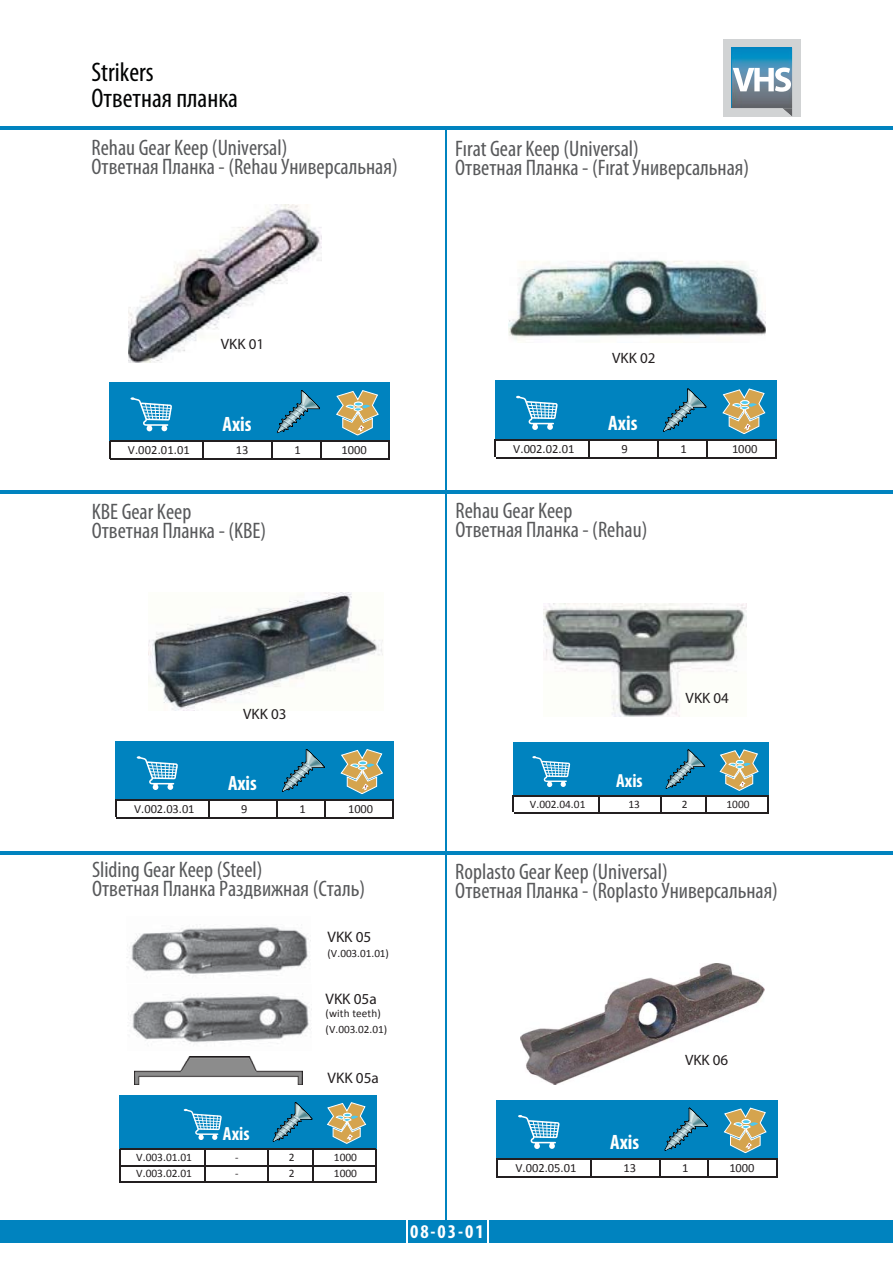
<style>
.page{position:relative;width:893px;height:1262px;background:#fff}
.page>*{position:absolute;margin:0;border:0;box-sizing:border-box;transform-origin:0 0}
.t1{font:condensed 27px/25.3px "Myriad Pro";color:#030404}
.t2{font:condensed 22.5px/19px "Myriad Pro";color:#58595b}
.t3{font:700 condensed 20.85px "Myriad Pro";color:#fffffd}
.t4{font:700 condensed 20.7px "Myriad Pro";color:#fffffd}
.t5{font:700 condensed 19.5px "Myriad Pro";color:#fff}
.t6{font:700 condensed 19.05px "Myriad Pro";color:#fffffd}
.t7{font:700 condensed 18.9px "Myriad Pro";color:#fffffd}
.t8{font:15.3px "Myriad Pro";color:#231f20}
.t9{font:15px "Myriad Pro";color:#231f20}
.t10{font:12.6px "Calibri";letter-spacing:-.005em;color:#231f20}
.t11{font:12.45px "Calibri";letter-spacing:-.005em;color:#231f20}
.t12{font:11.4px/15.3px "Calibri";letter-spacing:-.005em;color:#231f20}
.t13{font:11.25px/15.3px "Calibri";letter-spacing:-.005em;color:#231f20}
.s1{color:#010202}
</style>
<div class="page">
<div style="left:723px;top:39px;width:77px;height:78px;background:#d1d3d4"></div>
<img style="left:782px;top:108px;width:10px;height:8px">
<img style="left:731px;top:47px;width:61px;height:61px">
<svg style="left:732px;top:68px;width:59px;height:24px"></svg>
<hr style="left:0;top:126px;width:892px;height:3px;background:#0083bf">
<div style="left:408px;top:1219px;width:79px;height:23px;background:#0083bf"></div>
<div style="left:489px;top:1219px;width:403px;height:23px;background:#0083bf"></div>
<div style="left:0;top:1219px;width:406px;height:23px;background:#0083bf"></div>
<div style="left:109px;top:382px;width:281px;height:58px;background:#0083bf"></div>
<svg style="left:388px;top:442px;width:2px;height:16px"></svg>
<svg style="left:109px;top:440px;width:1px;height:18px"></svg>
<svg style="left:203px;top:442px;width:1px;height:16px"></svg>
<svg style="left:271px;top:442px;width:1px;height:16px"></svg>
<svg style="left:320px;top:442px;width:1px;height:16px"></svg>
<hr style="left:110px;top:440px;width:280px;height:2px;background:#231f20">
<hr style="left:110px;top:458px;width:280px;height:2px;background:#231f20">
<svg style="left:130px;top:397px;width:42px;height:34px"></svg>
<svg style="left:277px;top:390px;width:43px;height:44px"></svg>
<svg style="left:337px;top:390px;width:41px;height:45px"></svg>
<div style="left:494px;top:380px;width:282px;height:59px;background:#0083bf"></div>
<svg style="left:775px;top:440px;width:1px;height:17px"></svg>
<svg style="left:494px;top:439px;width:2px;height:18px"></svg>
<svg style="left:588px;top:440px;width:1px;height:17px"></svg>
<svg style="left:657px;top:440px;width:1px;height:17px"></svg>
<svg style="left:706px;top:440px;width:1px;height:17px"></svg>
<hr style="left:496px;top:439px;width:280px;height:1px;background:#231f20">
<hr style="left:496px;top:457px;width:280px;height:1px;background:#231f20">
<svg style="left:516px;top:396px;width:41px;height:34px"></svg>
<svg style="left:663px;top:388px;width:44px;height:44px"></svg>
<svg style="left:723px;top:389px;width:41px;height:45px"></svg>
<div style="left:115px;top:741px;width:279px;height:58px;background:#0083bf"></div>
<svg style="left:393px;top:800px;width:1px;height:17px"></svg>
<svg style="left:115px;top:799px;width:2px;height:18px"></svg>
<svg style="left:208px;top:800px;width:1px;height:17px"></svg>
<hr style="left:117px;top:799px;width:277px;height:1px;background:#231f20">
<hr style="left:117px;top:817px;width:277px;height:1px;background:#231f20">
<svg style="left:137px;top:756px;width:41px;height:34px"></svg>
<svg style="left:274px;top:749px;width:53px;height:68px"></svg>
<svg style="left:341px;top:749px;width:41px;height:44px"></svg>
<div style="left:513px;top:742px;width:255px;height:53px;background:#0083bf"></div>
<svg style="left:767px;top:796px;width:1px;height:15px"></svg>
<svg style="left:513px;top:795px;width:1px;height:16px"></svg>
<svg style="left:598px;top:796px;width:1px;height:15px"></svg>
<hr style="left:514px;top:795px;width:254px;height:1px;background:#231f20">
<hr style="left:514px;top:812px;width:254px;height:1px;background:#231f20">
<svg style="left:532px;top:756px;width:38px;height:31px"></svg>
<svg style="left:657px;top:749px;width:51px;height:62px"></svg>
<svg style="left:720px;top:750px;width:38px;height:40px"></svg>
<div style="left:119px;top:1095px;width:257px;height:53px;background:#0083bf"></div>
<hr style="left:375px;top:1149px;width:1px;height:33px;background:#231f20">
<hr style="left:205px;top:1149px;width:1px;height:33px;background:#231f20">
<hr style="left:268px;top:1149px;width:1px;height:33px;background:#231f20">
<hr style="left:312px;top:1149px;width:1px;height:33px;background:#231f20">
<hr style="left:120px;top:1148px;width:256px;height:1px;background:#231f20">
<hr style="left:120px;top:1165px;width:256px;height:1px;background:#231f20">
<hr style="left:120px;top:1181px;width:256px;height:1px;background:#231f20">
<svg style="left:184px;top:1108px;width:38px;height:32px"></svg>
<svg style="left:272px;top:1102px;width:41px;height:40px"></svg>
<svg style="left:327px;top:1102px;width:38px;height:41px"></svg>
<div style="left:496px;top:1099px;width:281px;height:59px;background:#0083bf"></div>
<svg style="left:776px;top:1159px;width:1px;height:17px"></svg>
<svg style="left:496px;top:1158px;width:2px;height:19px"></svg>
<svg style="left:590px;top:1159px;width:1px;height:17px"></svg>
<svg style="left:659px;top:1159px;width:1px;height:17px"></svg>
<svg style="left:707px;top:1159px;width:2px;height:17px"></svg>
<hr style="left:498px;top:1158px;width:279px;height:1px;background:#231f20">
<hr style="left:498px;top:1176px;width:279px;height:1px;background:#231f20">
<svg style="left:518px;top:1115px;width:41px;height:34px"></svg>
<svg style="left:664px;top:1107px;width:44px;height:44px"></svg>
<svg style="left:724px;top:1108px;width:42px;height:44px"></svg>
<img style="left:128px;top:204px;width:193px;height:159px">
<img style="left:509px;top:259px;width:257px;height:82px">
<img style="left:149px;top:593px;width:234px;height:117px">
<img style="left:543px;top:603px;width:203px;height:114px">
<img style="left:521px;top:963px;width:243px;height:121px">
<img style="left:126px;top:927px;width:182px;height:49px">
<img style="left:130px;top:993px;width:182px;height:51px">
<img style="left:135px;top:1057px;width:167px;height:27px">
<hr style="left:0;top:490px;width:892px;height:4px;background:#0083bf">
<svg style="left:0;top:850px;width:892px;height:4px;fill:#0083bf"></svg>
<hr style="left:446px;top:129px;width:1px;height:1102px;background:#0083bf">
<hr style="left:119px;top:1149px;width:1px;height:33px;background:#231f20">
<p class="t1" style="left:91px;top:62px;width:148px"><span class="s1">Strikers<br></span>Ответная планка</p>
<p class="t2" style="left:92px;top:140px;width:307px">Rehau Gear Keep (Universal)<br>Ответная Планка - (Rehau Универсальная)</p>
<p class="t2" style="left:455px;top:141px;width:295px">Fırat Gear Keep (Universal)<br>Ответная Планка - (Fırat Универсальная)</p>
<p class="t9" style="left:221px;top:334px;width:45px">VKK 01</p>
<p class="t3" style="left:222px;top:412px;width:31px">Axis</p>
<p class="t11" style="left:128px;top:445px;width:64px">V.002.01.01</p>
<p class="t11" style="left:236px;top:445px;width:14px">13</p>
<p class="t11" style="left:294px;top:445px;width:8px">1</p>
<p class="t11" style="left:341px;top:445px;width:27px">1000</p>
<p class="t9" style="left:612px;top:349px;width:45px">VKK 02</p>
<p class="t3" style="left:608px;top:410px;width:31px">Axis</p>
<p class="t10" style="left:513px;top:443px;width:63px">V.002.02.01</p>
<p class="t10" style="left:621px;top:443px;width:8px">9</p>
<p class="t10" style="left:680px;top:443px;width:8px">1</p>
<p class="t10" style="left:732px;top:443px;width:27px">1000</p>
<p class="t2" style="left:92px;top:504px;width:176px">KBE Gear Keep<br>Ответная Планка - (KBE)</p>
<p class="t2" style="left:455px;top:502px;width:193px">Rehau Gear Keep<br>Ответная Планка - (Rehau)</p>
<p class="t9" style="left:243px;top:705px;width:45px">VKK 03</p>
<p class="t4" style="left:228px;top:770px;width:30px">Axis</p>
<p class="t7" style="left:616px;top:769px;width:28px">Axis</p>
<p class="t9" style="left:685px;top:689px;width:45px">VKK 04</p>
<p class="t11" style="left:134px;top:803px;width:62px">V.002.03.01</p>
<p class="t11" style="left:241px;top:803px;width:8px">9</p>
<p class="t11" style="left:299px;top:803px;width:8px">1</p>
<p class="t11" style="left:348px;top:803px;width:26px">1000</p>
<p class="t2" style="left:92px;top:862px;width:274px">Sliding Gear Keep (Steel)<br>Ответная Планка Раздвижная (Сталь)</p>
<p class="t8" style="left:327px;top:927px;width:45px">VKK 05</p>
<p class="t13" style="left:327px;top:946px;width:63px">(V.003.01.01)</p>
<p class="t8" style="left:325px;top:990px;width:53px">VKK 05a</p>
<p class="t13" style="left:325px;top:1006px;width:57px">(with teeth)</p>
<p class="t13" style="left:325px;top:1023px;width:63px">(V.003.02.01)</p>
<p class="t12" style="left:136px;top:1150px;width:57px">V.003.01.01<br>V.003.02.01</p>
<p class="t6" style="left:223px;top:1122px;width:28px">Axis</p>
<p class="t8" style="left:327px;top:1069px;width:53px">VKK 05a</p>
<p class="t13" style="left:235px;top:1150px;width:5px">- -</p>
<p class="t12" style="left:289px;top:1150px;width:7px">2<br>2</p>
<p class="t12" style="left:334px;top:1150px;width:25px">1000<br>1000</p>
<p class="t12" style="left:530px;top:797px;width:57px">V.002.04.01</p>
<p class="t12" style="left:628px;top:797px;width:13px">13</p>
<p class="t12" style="left:681px;top:797px;width:7px">2</p>
<p class="t12" style="left:726px;top:797px;width:24px">1000</p>
<p class="t2" style="left:455px;top:863px;width:324px">Roplasto Gear Keep (Universal)<br>Ответная Планка - (Roplasto Универсальная)</p>
<p class="t3" style="left:610px;top:1129px;width:31px">Axis</p>
<p class="t9" style="left:685px;top:1051px;width:45px">VKK 06</p>
<p class="t5" style="left:410px;top:1219px;width:75px">08-03-01</p>
<p class="t11" style="left:515px;top:1162px;width:62px">V.002.05.01</p>
<p class="t11" style="left:623px;top:1162px;width:14px">13</p>
<p class="t11" style="left:682px;top:1162px;width:8px">1</p>
<p class="t11" style="left:729px;top:1162px;width:27px">1000</p>
</div>
